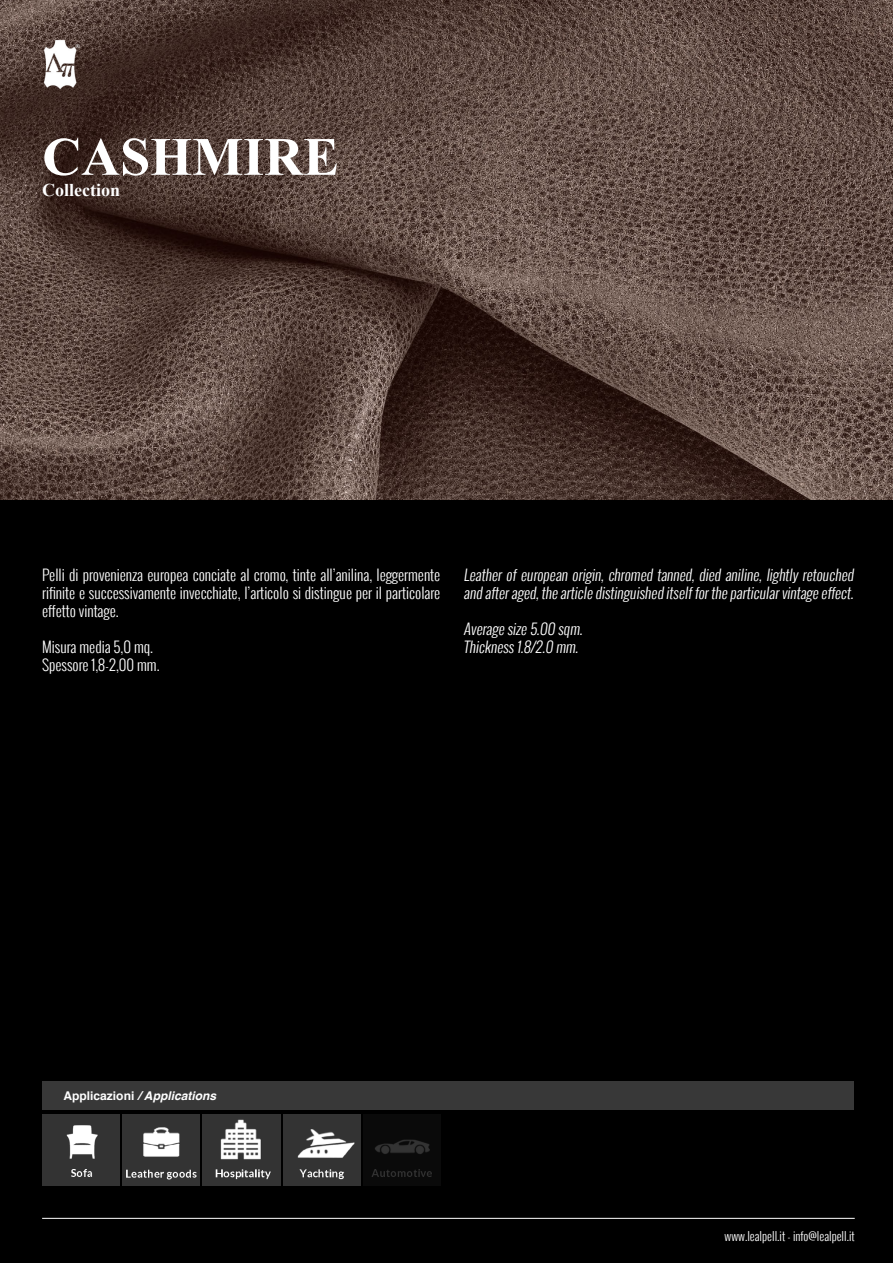
<style>
.page{position:relative;width:893px;height:1263px;background:#000}
.page>*{position:absolute;margin:0;border:0;box-sizing:border-box;transform-origin:0 0}
.t1{font:700 54px "Times New Roman";color:#fff}
.t2{font:700 18px "Times New Roman";color:#fff}
.t3{font:300 15px/18px "Oswald";color:#fff}
.t4{font:300 12px "Oswald";color:#fff}
.t5{font:italic 700 12px "Helvetica";color:#fff}
.s1{font-style:normal}
</style>
<div class="page">
<img style="left:0;top:0;width:893px;height:500px">
<div style="left:42px;top:1081px;width:811px;height:29px;background:#383838"></div>
<img style="left:203px;top:1114px;width:77px;height:72px">
<img style="left:122px;top:1114px;width:78px;height:72px">
<img style="left:42px;top:1114px;width:78px;height:72px">
<img style="left:283px;top:1114px;width:77px;height:72px">
<svg style="left:371px;top:1139px;width:61px;height:38px;fill:#0a0a0a"></svg>
<hr style="left:42px;top:1218px;width:813px;height:1px;background:#fff">
<img style="left:42px;top:39px;width:39px;height:51px">
<h1 class="t1" style="left:42px;top:119px;width:298px">CASHMIRE</h1>
<p class="t2" style="left:42px;top:178px;width:79px">Collection</p>
<p class="t3" style="left:42px;top:566px;width:400px;text-align:justify">Pelli di provenienza europea conciate al cromo, tinte all’anilina, leggermente rifinite e successivamente invecchiate, l’articolo si distingue per il particolare effetto vintage.</p>
<p class="t3" style="left:42px;top:638px;width:119px">Misura media 5,0 mq.<br>Spessore 1,8-2,00 mm.</p>
<p class="t3" style="left:464px;top:566px;width:394px">Leather of european origin, chromed tanned, died aniline, lightly retouched and afteraged,the article distinguished itselfforthe particularvintage effect.</p>
<p class="t3" style="left:464px;top:620px;width:123px">Average size 5.00 sqm.<br>Thickness1.8/2.0 mm.</p>
<p class="t5" style="left:63px;top:1086px;width:154px"><span class="s1">Applicazioni</span> / Applications</p>
<p class="t4" style="left:725px;top:1227px;width:132px">www.lealpell.it - info@lealpell.it</p>
</div>
